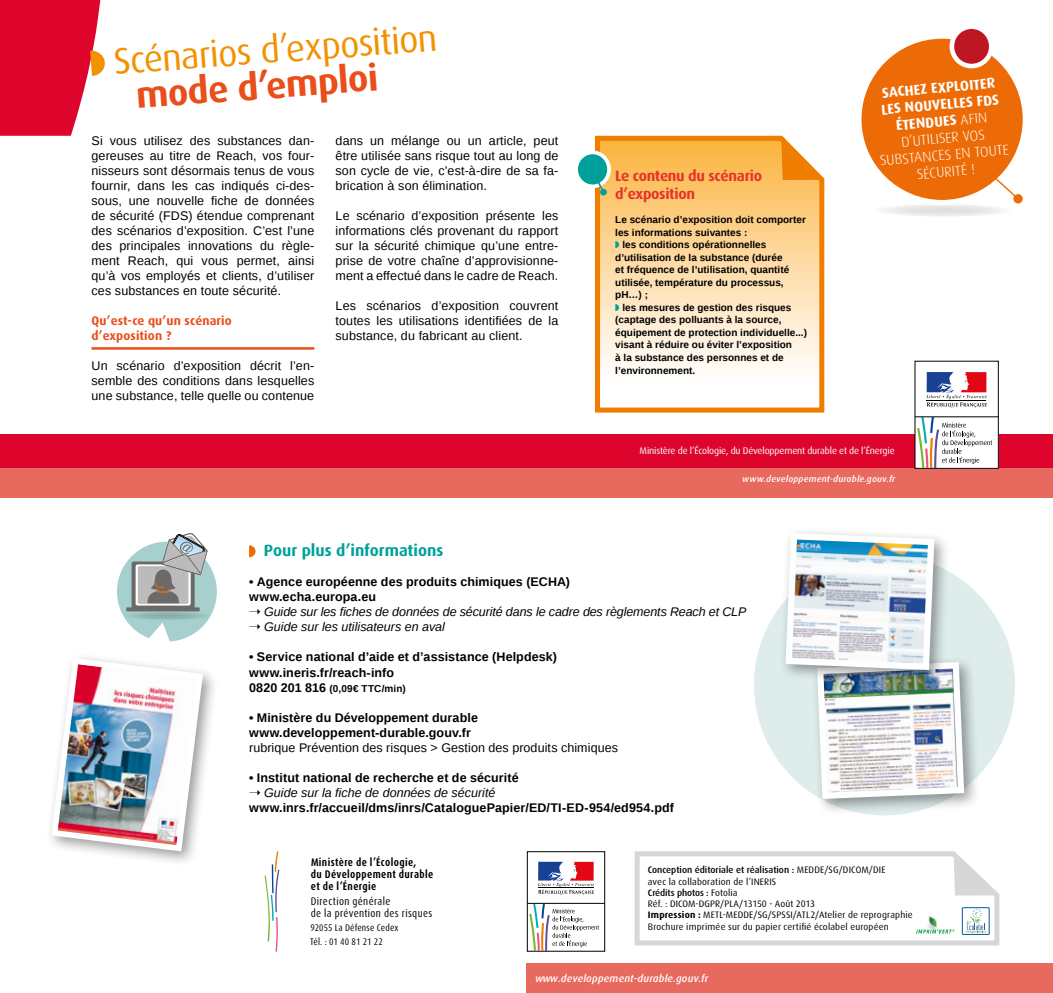
<style>
.page{position:relative;width:1053px;height:993px;background:#fff}
.page>*{position:absolute;margin:0;border:0;box-sizing:border-box;transform-origin:0 0}
.t1{font:36.75px "Dax OT";color:#f39200}
.t2{font:700 36.75px "Dax OT";color:#e94e1b}
.t3{font:700 16.25px "Dax";color:#00a19a}
.t4{font:700 15px "Dax";letter-spacing:-.02em;color:#e7332a}
.t5{font:700 14.38px/16.9px "Dax OT";color:#fff;text-align:center}
.t6{font:300 14.38px "Dax OT";color:#fff}
.t7{font:12.5px/15px "Liberation Sans";letter-spacing:.01em;color:#000;text-align:justify}
.t8{font:700 12.5px/15px "Liberation Sans";letter-spacing:.01em;color:#000}
.t9{font:italic 12.5px/15px "Liberation Sans";letter-spacing:-.005em;color:#000}
.t10{font:700 12.5px/15px "Dax";letter-spacing:.01em;color:#e94e1b}
.t11{font:700 condensed 11px/11.6px "Dax OT";letter-spacing:.035em;color:#000}
.t12{font:condensed 11px/11.6px "Dax OT";letter-spacing:.035em;color:#000}
.t13{font:italic 500 10.25px "Dax";letter-spacing:.015em;color:#fff}
.t14{font:700 10px "Liberation Sans";color:#000}
.t15{font:9.62px "Dax";letter-spacing:-.015em;color:#fff}
.t16{font:condensed 9.62px/14.2px "Dax OT";letter-spacing:.01em;color:#000}
.t17{font:9.38px/11.2px "Dax OT";letter-spacing:.015em;color:#000}
.t18{font:italic 500 9px "Dax";letter-spacing:.02em;color:#fff}
.s1{font-weight:300}
.s2{font-size:12.5px}
.s3{font-weight:500}
.s4{font-weight:700}
</style>
<div class="page">
<div style="left:0;top:434px;width:1052px;height:35px;background:#dd052b"></div>
<div style="left:0;top:468px;width:1052px;height:29px;background:#e8695e"></div>
<div style="left:914px;top:361px;width:84px;height:107px;background:#fff"></div>
<svg style="left:926px;top:372px;width:60px;height:35px"></svg>
<hr style="left:914px;top:416px;width:84px;height:1px;background:#000">
<svg style="left:917px;top:417px;width:74px;height:51px"></svg>
<hr style="left:91px;top:347px;width:223px;height:2px;background:#e94e1b">
<svg style="left:0;top:0;width:105px;height:136px;background:#e22947"></svg>
<svg style="left:873px;top:204px;width:139px;height:13px"></svg>
<div style="left:1013px;top:194px;width:9px;height:9px;background:#ed6b06;border-radius:50%"></div>
<div style="left:858px;top:36px;width:167px;height:167px;background:#ed6b06;border-radius:50%"></div>
<div style="left:856px;top:33px;width:172px;height:172px;border:5px solid #fff;border-radius:50%"></div>
<div style="left:951px;top:27px;width:40px;height:39px;background:#be1622;border-radius:50%"></div>
<div style="left:949px;top:24px;width:44px;height:44px;border:5px solid #fff;border-radius:50%"></div>
<svg style="left:989px;top:172px;width:31px;height:29px"></svg>
<svg style="left:595px;top:135px;width:230px;height:278px"></svg>
<svg style="left:781px;top:137px;width:41px;height:43px"></svg>
<div style="left:576px;top:152px;width:33px;height:34px;background:#00a19a;border-radius:50%"></div>
<div style="left:574px;top:150px;width:37px;height:38px;border:4px solid #fff;border-radius:50%"></div>
<svg style="left:592px;top:173px;width:14px;height:22px"></svg>
<div style="left:754px;top:554px;width:260px;height:261px;background:#deecec;border-radius:50%"></div>
<div style="left:527px;top:963px;width:525px;height:29px;background:#e8695e"></div>
<div style="left:527px;top:851px;width:78px;height:100px;border:1px solid #000"></div>
<svg style="left:538px;top:861px;width:56px;height:33px"></svg>
<hr style="left:527px;top:902px;width:77px;height:1px;background:#000">
<svg style="left:529px;top:903px;width:70px;height:47px"></svg>
<svg style="left:264px;top:851px;width:15px;height:100px"></svg>
<svg style="left:634px;top:851px;width:366px;height:95px"></svg>
<div style="left:962px;top:907px;width:27px;height:27px;border:1px solid #005f9a"></div>
<svg style="left:249px;top:545px;width:6px;height:12px"></svg>
<svg style="left:117px;top:533px;width:100px;height:108px"></svg>
<div style="left:44px;top:650px;width:174px;height:216px;background:#000;opacity:.4"></div>
<img style="left:48px;top:654px;width:158px;height:200px">
<div style="left:809px;top:654px;width:170px;height:160px;background:#000;opacity:.4"></div>
<div style="left:778px;top:525px;width:172px;height:160px;background:#000;opacity:.4"></div>
<img style="left:782px;top:529px;width:185px;height:273px">
<svg style="left:615px;top:241px;width:4px;height:7px"></svg>
<svg style="left:615px;top:304px;width:4px;height:7px"></svg>
<h1 class="t1" style="left:112px;top:41px;width:326px;rotate:-4deg">Scénarios d’exposition</h1>
<h1 class="t2" style="left:135px;top:74px;width:245px;rotate:-4deg">mode d’emploi</h1>
<p class="t7" style="left:91px;top:133px;width:224px">Si vous utilisez des substances dan&shy;gereuses au titre de Reach, vos four&shy;nisseurs sont désormais tenus de vous fournir, dans les cas indiqués ci-des&shy;sous, une nouvelle fiche de données de sécurité (FDS) étendue comprenant des scénarios d’exposition. C’est l’une des principales innovations du règle&shy;ment Reach, qui vous permet, ainsi qu’à vos employés et clients, d’utiliser ces substances en toute sécurité.</p>
<p class="t10" style="left:91px;top:313px;width:142px">Qu’est-ce qu’un scénario d’exposition ?</p>
<p class="t7" style="left:91px;top:358px;width:224px">Un scénario d’exposition décrit l’en&shy;semble des conditions dans lesquelles une substance, telle quelle ou contenue</p>
<p class="t7" style="left:335px;top:133px;width:224px">dans un mélange ou un article, peut être utilisée sans risque tout au long de son cycle de vie, c’est-à-dire de sa fa&shy;brication à son élimination.</p>
<p class="t7" style="left:335px;top:208px;width:224px">Le scénario d’exposition présente les informations clés provenant du rapport sur la sécurité chimique qu’une entre&shy;prise de votre chaîne d’approvisionne&shy;ment a effectué dans le cadre de Reach.</p>
<p class="t7" style="left:335px;top:298px;width:224px">Les scénarios d’exposition couvrent toutes les utilisations identifiées de la substance, du fabricant au client.</p>
<p class="t5" style="left:873px;top:85px;width:131px;rotate:-5deg">Sachez exploiter les nouvelles FDS étendues <span class="s1">afin d’utiliser vos substances en toute</span></p>
<p class="t4" style="left:615px;top:167px;width:148px">Le contenu du scénario</p>
<p class="t6" style="left:916px;top:166px;width:60px;rotate:-5deg">sécurité !</p>
<p class="t4" style="left:615px;top:185px;width:81px">d’exposition</p>
<p class="t14" style="left:615px;top:213px;width:192px">Le scénario d’exposition doit comporter</p>
<p class="t14" style="left:615px;top:225px;width:134px">les informations suivantes :</p>
<p class="t14" style="left:622px;top:238px;width:145px">les conditions opérationnelles</p>
<p class="t14" style="left:615px;top:250px;width:169px">d’utilisation de la substance (durée</p>
<p class="t14" style="left:615px;top:263px;width:175px">et fréquence de l’utilisation, quantité</p>
<p class="t14" style="left:615px;top:275px;width:170px">utilisée, température du processus,</p>
<p class="t14" style="left:615px;top:288px;width:34px">pH…) ;</p>
<p class="t14" style="left:622px;top:300px;width:170px">les mesures de gestion des risques</p>
<p class="t14" style="left:615px;top:313px;width:168px">(captage des polluants à la source,</p>
<p class="t14" style="left:615px;top:325px;width:193px">équipement de protection individuelle...)</p>
<p class="t14" style="left:615px;top:338px;width:178px">visant à réduire ou éviter l’exposition</p>
<p class="t14" style="left:615px;top:350px;width:170px">à la substance des personnes et de</p>
<p class="t14" style="left:615px;top:363px;width:82px">l’environnement.</p>
<p class="t15" style="left:639px;top:445px;width:257px">Ministère de l’Écologie, du Développement durable et de l’énergie</p>
<p class="t18" style="left:742px;top:473px;width:155px">www.developpement-durable.gouv.fr</p>
<h2 class="t3" style="left:264px;top:541px;width:181px">Pour plus d’informations</h2>
<p class="t8" style="left:249px;top:574px;width:322px">• Agence européenne des produits chimiques (ECHA) www.echa.europa.eu</p>
<p class="t9" style="left:264px;top:604px;width:483px">Guide sur les fiches de données de sécurité dans le cadre des règlements Reach et CLP<br>Guide sur les utilisateurs en aval</p>
<p class="t8" style="left:249px;top:649px;width:309px">• Service national d’aide et d’assistance (Helpdesk) www.ineris.fr/reach-info</p>
<p class="t14" style="left:249px;top:681px;width:158px"><span class="s2">0820 201 816</span> (0,09€ TTC/min)</p>
<p class="t8" style="left:249px;top:709px;width:230px">• Ministère du Développement durable www.developpement-durable.gouv.fr</p>
<p class="t7" style="left:249px;top:740px;width:370px">rubrique Prévention des risques &gt; Gestion des produits chimiques</p>
<p class="t8" style="left:249px;top:769px;width:271px">• Institut national de recherche et de sécurité</p>
<p class="t9" style="left:264px;top:784px;width:233px">Guide sur la fiche de données de sécurité</p>
<p class="t8" style="left:249px;top:799px;width:426px">www.inrs.fr/accueil/dms/inrs/CataloguePapier/ED/TI-ED-954/ed954.pdf</p>
<p class="t11" style="left:311px;top:856px;width:124px">Ministère de l’Écologie,<br>du Développement durable et de l’Énergie</p>
<p class="t12" style="left:311px;top:895px;width:123px">Direction générale<br>de la prévention des risques</p>
<p class="t16" style="left:310px;top:920px;width:90px">92055 La Défense Cedex<br>Tél. : 01 40 81 21 22</p>
<p class="t17" style="left:648px;top:864px;width:266px"><span class="s3">Conception éditoriale et réalisation :</span> MEDDE/SG/DICOM/DIE<br>avec la collaboration de l’INERIS<br><span class="s3">Crédits photos :</span> Fotolia<br>Réf. : DICOM-DGPR/PLA/13150 - Août 2013<br><span class="s4">Impression :</span> METL-MEDDE/SG/SPSSI/ATL2/Atelier de reprographie Brochure imprimée sur du papier certifié écolabel européen</p>
<p class="t13" style="left:535px;top:971px;width:175px">www.developpement-durable.gouv.fr</p>
</div>
